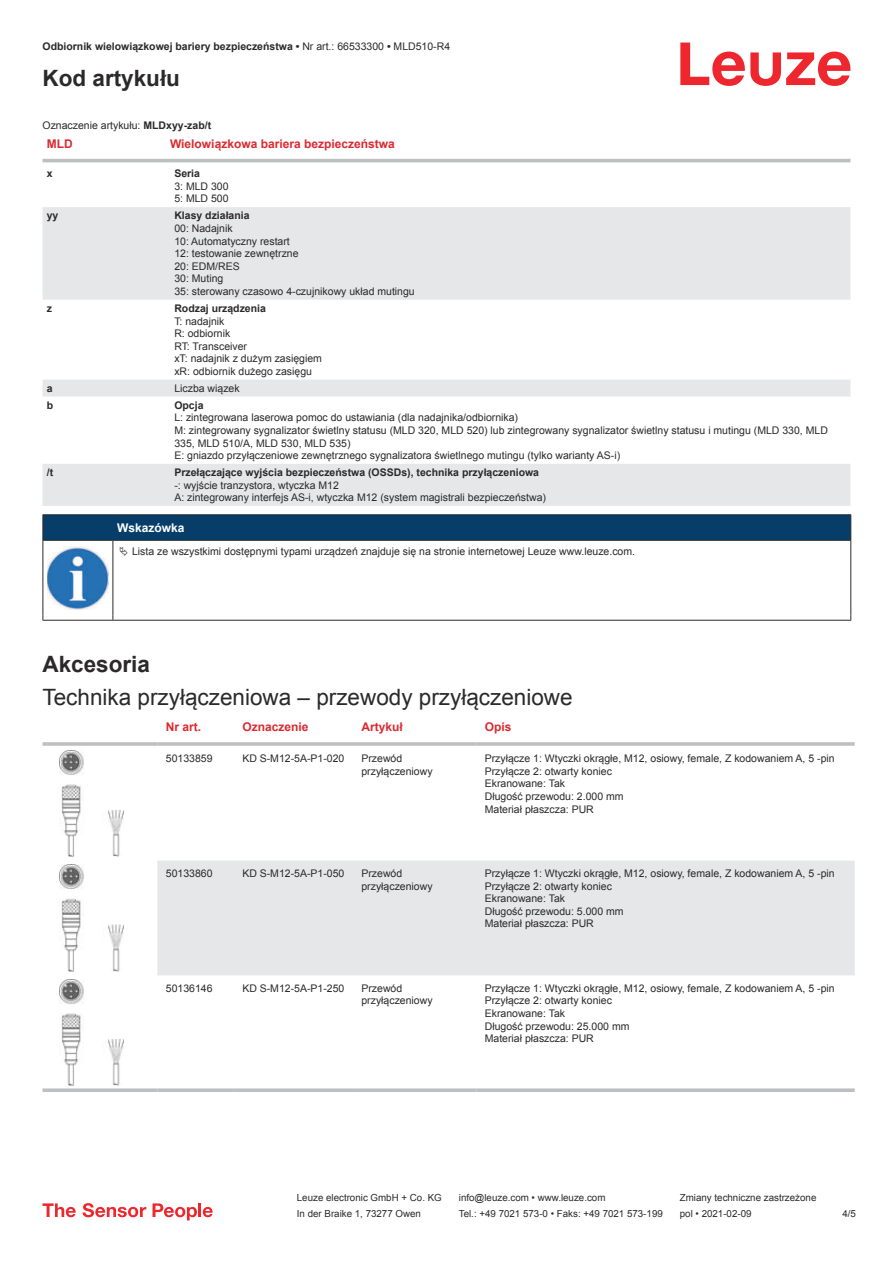
<style>
.page{position:relative;width:893px;height:1263px;background:#fff}
.page>*{position:absolute;margin:0;border:0;box-sizing:border-box;transform-origin:0 0}
.t1{font:22.5px "Arial";color:#2b292a}
.t2{font:700 22.5px "Arial";color:#2b292a}
.t3{font:700 12px "Arial";color:#db2a30}
.t4{font:700 12px "Arial";color:#fff}
.t5{font:10.5px/12.6px "Arial";color:#2b292a}
.t6{font:700 10.5px "Arial";color:#2b292a}
.t7{font:9.75px "Arial";color:#2b292a}
.s1{font-weight:400}
.s2{font-weight:700}
</style>
<div class="page">
<svg style="left:680px;top:43px;width:170px;height:43px"></svg>
<div style="left:43px;top:158px;width:807px;height:5px;background:#ebeced"></div>
<svg style="left:43px;top:207px;width:807px;height:299px;fill:#eaebed"></svg>
<hr style="left:43px;top:159px;width:127px;height:3px;background:#bdbfc1">
<hr style="left:170px;top:159px;width:680px;height:3px;background:#bdbfc1">
<div style="left:157px;top:860px;width:698px;height:115px;background:#e6e7e9"></div>
<hr style="left:43px;top:742px;width:114px;height:4px;background:#bdbfc1">
<hr style="left:157px;top:742px;width:77px;height:4px;background:#c9cbcc">
<hr style="left:234px;top:742px;width:119px;height:4px;background:#c4c6c7">
<hr style="left:353px;top:742px;width:123px;height:4px;background:#bdbfc1">
<hr style="left:476px;top:742px;width:379px;height:4px;background:#c9cbcc">
<svg style="left:43px;top:1088px;width:114px;height:4px"></svg>
<svg style="left:157px;top:1088px;width:77px;height:4px"></svg>
<svg style="left:234px;top:1088px;width:119px;height:4px"></svg>
<svg style="left:353px;top:1088px;width:123px;height:4px"></svg>
<svg style="left:476px;top:1088px;width:379px;height:4px;fill:#bdbfc1"></svg>
<img style="left:59px;top:750px;width:65px;height:106px">
<img style="left:59px;top:865px;width:65px;height:106px">
<img style="left:59px;top:980px;width:65px;height:106px">
<svg style="left:43px;top:1203px;width:33px;height:14px"></svg>
<svg style="left:83px;top:1203px;width:63px;height:14px"></svg>
<svg style="left:153px;top:1203px;width:44px;height:17px"></svg>
<hr style="left:198px;top:1203px;width:3px;height:14px;background:#ed272d">
<svg style="left:203px;top:1207px;width:10px;height:10px"></svg>
<svg style="left:44px;top:541px;width:806px;height:79px"></svg>
<hr style="left:43px;top:514px;width:70px;height:1px;background:#2b292a">
<hr style="left:43px;top:540px;width:70px;height:1px;background:#2b292a">
<hr style="left:113px;top:514px;width:738px;height:1px;background:#2b292a">
<svg style="left:43px;top:515px;width:808px;height:25px"></svg>
<hr style="left:113px;top:540px;width:738px;height:1px;background:#2b292a">
<hr style="left:43px;top:541px;width:1px;height:75px;background:#2b292a">
<hr style="left:113px;top:541px;width:1px;height:75px;background:#2b292a">
<hr style="left:850px;top:541px;width:1px;height:75px;background:#2b292a">
<hr style="left:43px;top:620px;width:70px;height:1px;background:#2b292a">
<hr style="left:113px;top:620px;width:738px;height:1px;background:#2b292a">
<img style="left:47px;top:547px;width:61px;height:62px">
<div style="left:115px;top:541px;width:734px;height:20px;background:#fff"></div>
<p class="t6" style="left:43px;top:39px;width:409px">Odbiornik wielowiązkowej bariery bezpieczeństwa • <span class="s1">Nr art.: 66533300</span> • <span class="s1">MLD510-R4</span></p>
<h1 class="t2" style="left:43px;top:63px;width:139px">Kod artykułu</h1>
<p class="t5" style="left:43px;top:119px;width:170px">Oznaczenie artykułu: <span class="s2">MLDxyy-zab/t</span></p>
<p class="t3" style="left:47px;top:139px;width:27px">MLD</p>
<p class="t3" style="left:170px;top:135px;width:226px">Wielowiązkowa bariera bezpieczeństwa</p>
<p class="t6" style="left:47px;top:166px;width:7px">x</p>
<p class="t6" style="left:174px;top:170px;width:27px">Seria</p>
<p class="t5" style="left:174px;top:181px;width:56px">3: MLD 300<br>5: MLD 500</p>
<p class="t6" style="left:47px;top:212px;width:13px">yy</p>
<p class="t6" style="left:174px;top:208px;width:77px">Klasy działania</p>
<p class="t5" style="left:174px;top:222px;width:242px">00: Nadajnik<br>10: Automatyczny restart<br>12: testowanie zewnętrzne<br>20: EDM/RES<br>30: Muting<br>35: sterowany czasowo 4-czujnikowy układ mutingu</p>
<p class="t6" style="left:47px;top:304px;width:7px">z</p>
<p class="t6" style="left:174px;top:301px;width:93px">Rodzaj urządzenia</p>
<p class="t5" style="left:174px;top:314px;width:149px">T: nadajnik<br>R: odbiornik<br>RT: Transceiver<br>xT: nadajnik z dużym zasięgiem xR: odbiornik dużego zasięgu</p>
<p class="t6" style="left:47px;top:384px;width:7px">a</p>
<p class="t5" style="left:174px;top:382px;width:67px">Liczba wiązek</p>
<p class="t6" style="left:47px;top:401px;width:8px">b</p>
<p class="t6" style="left:174px;top:398px;width:31px">Opcja</p>
<p class="t5" style="left:174px;top:411px;width:655px">L: zintegrowana laserowa pomoc do ustawiania (dla nadajnika/odbiornika)<br>M: zintegrowany sygnalizator świetlny statusu (MLD 320, MLD 520) lub zintegrowany sygnalizator świetlny statusu i mutingu (MLD 330, MLD 335, MLD 510/A, MLD 530, MLD 535)<br>E: gniazdo przyłączeniowe zewnętrznego sygnalizatora świetlnego mutingu (tylko warianty AS-i)</p>
<p class="t6" style="left:47px;top:465px;width:8px">/t</p>
<p class="t6" style="left:174px;top:465px;width:366px">Przełączające wyjścia bezpieczeństwa (OSSDs), technika przyłączeniowa</p>
<p class="t5" style="left:174px;top:478px;width:373px">-: wyjście tranzystora, wtyczka M12<br>A: zintegrowany interfejs AS-i, wtyczka M12 (system magistrali bezpieczeństwa)</p>
<p class="t4" style="left:117px;top:519px;width:69px">Wskazówka</p>
<p class="t5" style="left:132px;top:545px;width:505px">Lista ze wszystkimi dostępnymi typami urządzeń znajduje się na stronie internetowej Leuze www.leuze.com.</p>
<h1 class="t2" style="left:43px;top:648px;width:109px">Akcesoria</h1>
<h1 class="t1" style="left:43px;top:682px;width:532px">Technika przyłączeniowa – przewody przyłączeniowe</h1>
<p class="t3" style="left:166px;top:719px;width:37px">Nr art.</p>
<p class="t3" style="left:242px;top:723px;width:68px">Oznaczenie</p>
<p class="t3" style="left:361px;top:719px;width:43px">Artykuł</p>
<p class="t3" style="left:485px;top:719px;width:28px">Opis</p>
<p class="t5" style="left:166px;top:752px;width:48px">50133859</p>
<p class="t5" style="left:242px;top:752px;width:104px">KD S-M12-5A-P1- 020</p>
<p class="t5" style="left:361px;top:752px;width:73px">Przewód przyłączeniowy</p>
<p class="t5" style="left:485px;top:752px;width:351px">Przyłącze 1: Wtyczki okrągłe, M12, osiowy, female, Z kodowaniem A, 5 -pin Przyłącze 2: otwarty koniec<br>Ekranowane: Tak<br>Długość przewodu: 2.000 mm<br>Materiał płaszcza: PUR</p>
<p class="t5" style="left:166px;top:867px;width:48px">50133860</p>
<p class="t5" style="left:242px;top:867px;width:104px">KD S-M12-5A-P1- 050</p>
<p class="t5" style="left:361px;top:867px;width:73px">Przewód przyłączeniowy</p>
<p class="t5" style="left:485px;top:867px;width:351px">Przyłącze 1: Wtyczki okrągłe, M12, osiowy, female, Z kodowaniem A, 5 -pin Przyłącze 2: otwarty koniec<br>Ekranowane: Tak<br>Długość przewodu: 5.000 mm<br>Materiał płaszcza: PUR</p>
<p class="t5" style="left:166px;top:983px;width:48px">50136146</p>
<p class="t5" style="left:242px;top:982px;width:104px">KD S-M12-5A-P1- 250</p>
<p class="t5" style="left:361px;top:982px;width:73px">Przewód przyłączeniowy</p>
<p class="t5" style="left:485px;top:982px;width:351px">Przyłącze 1: Wtyczki okrągłe, M12, osiowy, female, Z kodowaniem A, 5 -pin Przyłącze 2: otwarty koniec<br>Ekranowane: Tak<br>Długość przewodu: 25.000 mm<br>Materiał płaszcza: PUR</p>
<p class="t7" style="left:297px;top:1191px;width:146px">Leuze electronic GmbH + Co. KG</p>
<p class="t7" style="left:459px;top:1191px;width:148px">info@leuze.com • www.leuze.com</p>
<p class="t7" style="left:680px;top:1191px;width:138px">Zmiany techniczne zastrzeżone</p>
<p class="t7" style="left:297px;top:1207px;width:126px">In der Braike 1, 73277 Owen</p>
<p class="t7" style="left:459px;top:1207px;width:205px">Tel.: +49 7021 573-0 • Faks: +49 7021 573-199</p>
<p class="t7" style="left:680px;top:1207px;width:73px">pol • 2021-02-09</p>
<p class="t7" style="left:842px;top:1210px;width:15px">4 /5</p>
</div>
